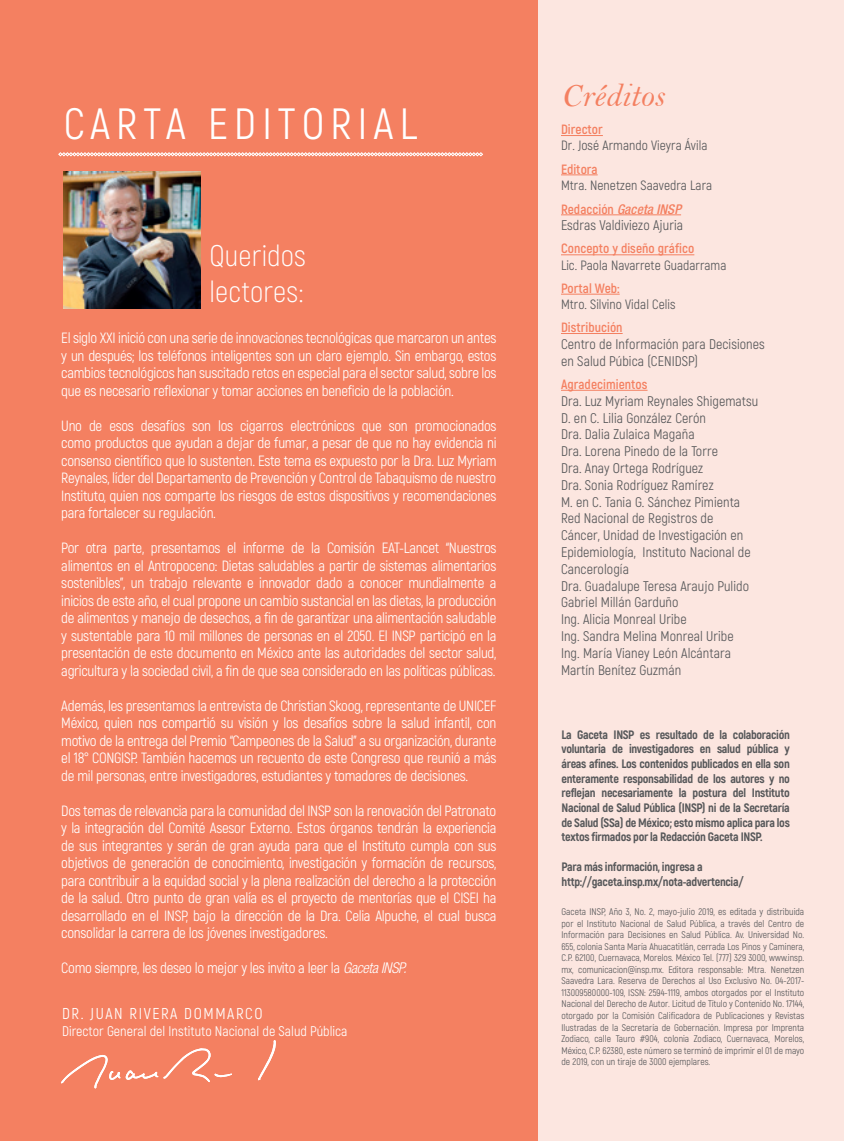
<style>
.page{position:relative;width:844px;height:1141px;background:#fff}
.page>*{position:absolute;margin:0;border:0;box-sizing:border-box;transform-origin:0 0}
.t1{font:43.75px "Akrobat";letter-spacing:.14em;color:#fff}
.t2{font:33.25px "Bell MT Italic";color:#f48061}
.t3{font:300 29.75px "Akrobat";letter-spacing:.005em;color:#fff}
.Texto_Carta_Editoria{font:15.75px "Akrobat";letter-spacing:.1em;color:#fff}
.Texto_Carta_Editoria-2{font:14.88px/17.5px "Akrobat";letter-spacing:-.02em;color:#fff;text-align:justify}
.t4{font:14px/16.8px "Akrobat";letter-spacing:.005em;color:#57585a}
.Texto_Carta_Editoria-3{font:14px "Akrobat";color:#fff}
.t5{font:13.47px "Akrobat";letter-spacing:.005em;color:#57585a}
.t6{font:700 13.47px "Akrobat";letter-spacing:.005em;color:#f48061}
.t7{font:italic 500 condensed 13.47px "Helvetica Neue LT Std";letter-spacing:.005em;color:#f48061}
.t8{font:800 12.25px/14.7px "Akrobat";letter-spacing:-.025em;color:#57585a;text-align:justify}
.t9{font:9.62px/11.5px "Akrobat";color:#57585a;text-align:justify}
.s1{font-family:"Helvetica Neue LT Std";font-weight:300;font-style:italic;font-stretch:condensed}
.s2{font-family:"Akrobat";font-weight:700;font-style:normal;font-stretch:normal}
</style>
<div class="page">
<div style="left:535px;top:0;width:308px;height:1141px;background:#fce6e0"></div>
<div style="left:0;top:0;width:537px;height:1141px;background:#f48061"></div>
<hr style="left:561px;top:135px;width:41px;height:1px;background:#f48061">
<hr style="left:561px;top:175px;width:36px;height:1px;background:#f48061">
<hr style="left:561px;top:215px;width:120px;height:1px;background:#f48061">
<hr style="left:561px;top:254px;width:133px;height:1px;background:#f48061">
<hr style="left:561px;top:294px;width:58px;height:1px;background:#f48061">
<hr style="left:561px;top:333px;width:61px;height:1px;background:#f48061">
<hr style="left:561px;top:390px;width:86px;height:1px;background:#f48061">
<svg style="left:58px;top:152px;width:425px;height:4px;background:#facabe"></svg>
<img style="left:64px;top:171px;width:137px;height:137px">
<svg style="left:61px;top:1040px;width:214px;height:48px"></svg>
<p class="t1" style="left:64px;top:97px;width:355px">CARTA EDITORIAL</p>
<p class="t3" style="left:209px;top:238px;width:98px">Queridos</p>
<p class="t3" style="left:209px;top:274px;width:96px">lectores:</p>
<p class="Texto_Carta_Editoria-2" style="left:61px;top:329px;width:436px">El siglo XXI inició con una serie de innovaciones tecnológicas que marcaron un antes y un después; los teléfonos inteligentes son un claro ejemplo. Sin embargo, estos cambios tecnológicos han suscitado retos en especial para el sector salud, sobre los que es necesario reflexionar y tomar acciones en beneficio de la población.</p>
<p class="Texto_Carta_Editoria-2" style="left:61px;top:417px;width:436px">Uno de esos desafíos son los cigarros electrónicos que son promocionados como productos que ayudan a dejar de fumar, a pesar de que no hay evidencia ni consenso científico que lo sustenten. Este tema es expuesto por la Dra. Luz Myriam Reynales, líder del Departamento de Prevención y Control de Tabaquismo de nuestro Instituto, quien nos comparte los riesgos de estos dispositivos y recomendaciones para fortalecer su regulación.</p>
<p class="Texto_Carta_Editoria-2" style="left:61px;top:539px;width:436px">Por otra parte, presentamos el informe de la Comisión EAT-Lancet “Nuestros alimentos en el Antropoceno: Dietas saludables a partir de sistemas alimentarios sostenibles”, un trabajo relevante e innovador dado a conocer mundialmente a inicios de este año, el cual propone un cambio sustancial en las dietas, la producción de alimentos y manejo de desechos, a fin de garantizar una alimentación saludable y sustentable para 10 mil millones de personas en el 2050. El INSP participó en la presentación de este documento en México ante las autoridades del sector salud, agricultura y la sociedad civil, a fin de que sea considerado en las políticas públicas.</p>
<p class="Texto_Carta_Editoria-2" style="left:61px;top:697px;width:436px">Además, les presentamos la entrevista de Christian Skoog, representante de UNICEF México, quien nos compartió su visión y los desafíos sobre la salud infantil, con motivo de la entrega del Premio “Campeones de la Salud” a su organización, durante el 18° CONGISP. También hacemos un recuento de este Congreso que reunió a más de mil personas, entre investigadores, estudiantes y tomadores de decisiones.</p>
<p class="Texto_Carta_Editoria-2" style="left:61px;top:802px;width:436px">Dos temas de relevancia para la comunidad del INSP son la renovación del Patronato y la integración del Comité Asesor Externo. Estos órganos tendrán la experiencia de sus integrantes y serán de gran ayuda para que el Instituto cumpla con sus objetivos de generación de conocimiento, investigación y formación de recursos, para contribuir a la equidad social y la plena realización del derecho a la protección de la salud. Otro punto de gran valía es el proyecto de mentorías que el CISEI ha desarrollado en el INSP, bajo la dirección de la Dra. Celia Alpuche, el cual busca consolidar la carrera de los jóvenes investigadores.</p>
<p class="Texto_Carta_Editoria-2" style="left:61px;top:959px;width:347px">Como siempre, les deseo lo mejor y les invito a leer la <span class="s1">Gaceta INSP.</span></p>
<p class="Texto_Carta_Editoria" style="left:62px;top:1004px;width:202px">DR. JUAN RIVERA DOMMARCO</p>
<p class="Texto_Carta_Editoria-3" style="left:62px;top:1023px;width:287px">Director General del Instituto Nacional de Salud Pública</p>
<p class="t2" style="left:561px;top:75px;width:104px">Créditos</p>
<p class="t6" style="left:561px;top:121px;width:43px">Director</p>
<p class="t5" style="left:561px;top:138px;width:148px">Dr. José Armando Vieyra Ávila</p>
<p class="t6" style="left:561px;top:160px;width:38px">Editora</p>
<p class="t5" style="left:561px;top:177px;width:153px">Mtra. Nenetzen Saavedra Lara</p>
<p class="t7" style="left:561px;top:201px;width:122px"><span class="s2">Redacción</span> Gaceta INSP</p>
<p class="t4" style="left:561px;top:217px;width:124px">Esdras Valdiviezo Ajuria</p>
<p class="t6" style="left:561px;top:240px;width:135px">Concepto y diseño gráfico</p>
<p class="t5" style="left:561px;top:257px;width:167px">Lic. Paola Navarrete Guadarrama</p>
<p class="t6" style="left:561px;top:280px;width:60px">Portal Web:</p>
<p class="t5" style="left:561px;top:296px;width:116px">Mtro. Silvino Vidal Celis</p>
<p class="t6" style="left:561px;top:319px;width:63px">Distribución</p>
<p class="t4" style="left:561px;top:336px;width:205px">Centro de Información para Decisiones en Salud Púbica (CENIDSP)</p>
<p class="t6" style="left:561px;top:376px;width:88px">Agradecimientos</p>
<p class="t4" style="left:561px;top:392px;width:199px">Dra. Luz Myriam Reynales Shigematsu</p>
<p class="t4" style="left:561px;top:409px;width:146px">D. en C. Lilia González Cerón</p>
<p class="t4" style="left:561px;top:426px;width:135px">Dra. Dalia Zulaica Magaña</p>
<p class="t4" style="left:561px;top:443px;width:158px">Dra. Lorena Pinedo de la Torre</p>
<p class="t4" style="left:561px;top:460px;width:144px">Dra. Anay Ortega Rodríguez</p>
<p class="t4" style="left:561px;top:476px;width:154px">Dra. Sonia Rodríguez Ramírez</p>
<p class="t4" style="left:561px;top:493px;width:181px">M. en C. Tania G. Sánchez Pimienta</p>
<p class="t4" style="left:561px;top:510px;width:191px">Red Nacional de Registros de<br>Cáncer, Unidad de Investigación en<br>Epidemiología, Instituto Nacional de<br>Cancerología</p>
<p class="t4" style="left:561px;top:577px;width:189px">Dra. Guadalupe Teresa Araujo Pulido</p>
<p class="t4" style="left:561px;top:594px;width:119px">Gabriel Millán Garduño</p>
<p class="t4" style="left:561px;top:611px;width:127px">Ing. Alicia Monreal Uribe</p>
<p class="t4" style="left:561px;top:628px;width:174px">Ing. Sandra Melina Monreal Uribe</p>
<p class="t4" style="left:561px;top:644px;width:171px">Ing. María Vianey León Alcántara</p>
<p class="t4" style="left:561px;top:661px;width:122px">Martín Benítez Guzmán</p>
<p class="t8" style="left:561px;top:727px;width:230px">La Gaceta INSP es resultado de la colaboración voluntaria de investigadores en salud pública y áreas afines. Los contenidos publicados en ella son enteramente responsabilidad de los autores y no reflejan necesariamente la postura del Instituto Nacional de Salud Pública (INSP) ni de la Secretaría de Salud (SSa) de México; esto mismo aplica para los textos firmados por la Redacción Gaceta INSP.</p>
<p class="t8" style="left:561px;top:859px;width:143px">Para más información, ingresa a</p>
<p class="t8" style="left:561px;top:874px;width:184px">http://gaceta.insp.mx/nota-advertencia/</p>
<p class="t9" style="left:561px;top:906px;width:244px">Gaceta INSP, Año 3, No. 2, mayo-julio 2019, es editada y distribuida por el Instituto Nacional de Salud Pública, a través del Centro de Información para Decisiones en Salud Pública. Av. Universidad No.<br>655, colonia Santa María Ahuacatitlán, cerrada Los Pinos y Caminera, C.P. 62100, Cuernavaca, Morelos. México Tel. (777) 329 3000, www.insp. mx, comunicacion@insp.mx. Editora responsable: Mtra. Nenetzen Saavedra Lara. Reserva de Derechos al Uso Exclusivo No. 04-2017- 113009580000-109, ISSN: 2594-1119, ambos otorgados por el Instituto Nacional del Derecho de Autor. Licitud de Título y Contenido No. 17144, otorgado por la Comisión Calificadora de Publicaciones y Revistas Ilustradas de la Secretaría de Gobernación. Impresa por Imprenta Zodiaco, calle Tauro #904, colonia Zodiaco, Cuernavaca, Morelos, México, C.P. 62380, este número se terminó de imprimir el 01 de mayo de 2019, con un tiraje de 3000 ejemplares.</p>
</div>
